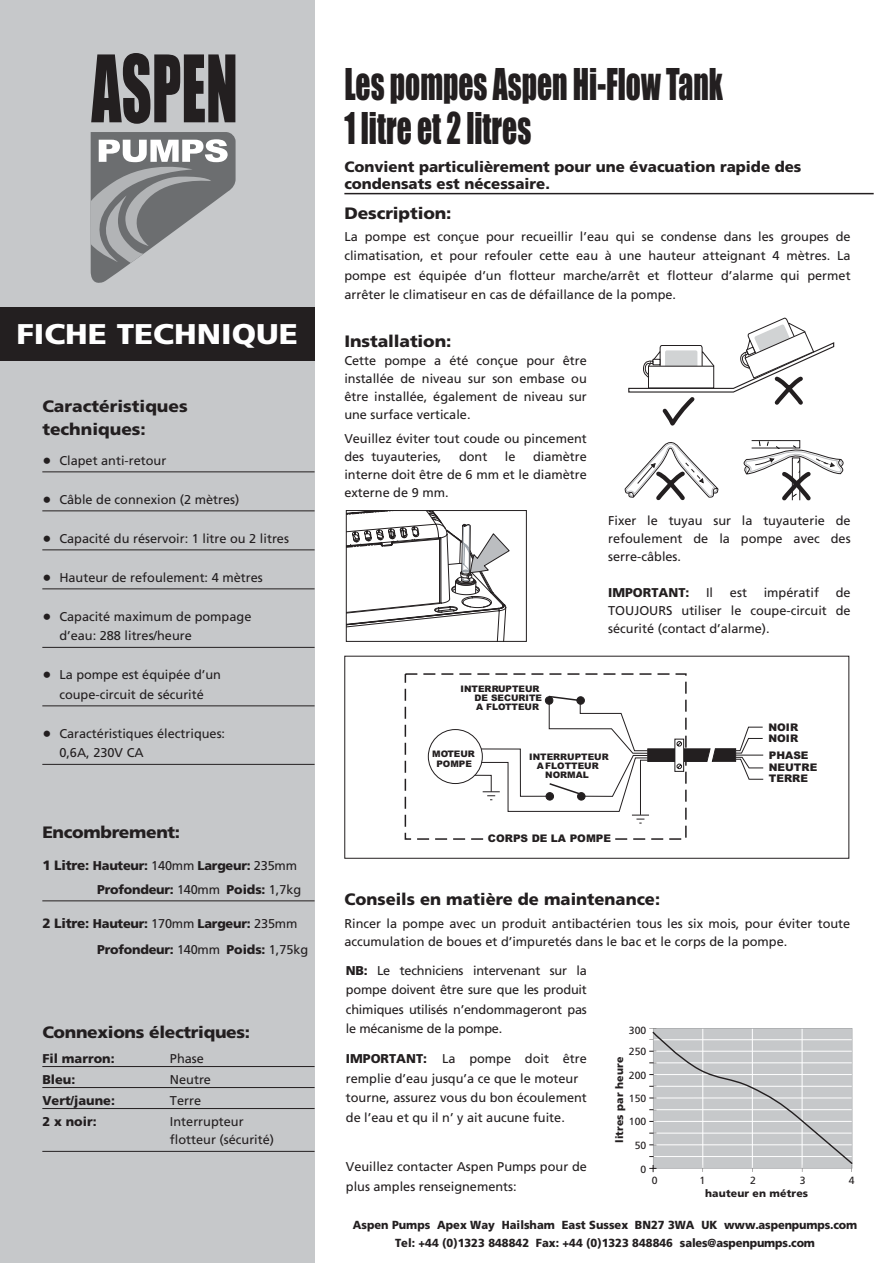
<style>
.page{position:relative;width:893px;height:1263px;background:#fff}
.page>*{position:absolute;margin:0;border:0;box-sizing:border-box;transform-origin:0 0}
.t1{font:40.5px/43.5px "Impact";color:#231f20;scale:.73 1}
.t2{font:900 28.5px "Frutiger";color:#fff;scale:1.1 1}
.t3{font:900 16.5px/22.5px "Frutiger";letter-spacing:-.005em;color:#231f20;scale:1.05 1}
.t4{font:900 16.5px "Frutiger";letter-spacing:-.005em;color:#231f20}
.t5{font:900 15px/16.5px "Frutiger";color:#231f20}
.t6{font:12.75px/19.5px "Frutiger";color:#231f20}
.t7{font:900 12.75px/24px "Frutiger";letter-spacing:-.02em;color:#231f20}
.t8{font:900 12.75px "Frutiger";color:#231f20}
.t9{font:900 11.7px/18px "Frutiger";color:#231f20;text-align:center;scale:.95 1}
.t10{font:900 10.5px/11.2px "Arial";color:#231f20}
.t11{font:900 10.5px "Frutiger";letter-spacing:.01em;color:#231f20}
.t12{font:10.35px/21.9px "Frutiger";color:#231f20}
.t13{font:900 9px/9px "Arial";color:#231f20;text-align:center}
.s1{font-weight:900;font-size:18px}
.s2{font-size:13.5px}
.s3{font-weight:400}
.s4{font-weight:900}
</style>
<div class="page">
<hr style="left:344px;top:193px;width:529px;height:1px;background:#231f20">
<div style="left:404px;top:673px;width:282px;height:167px;border:2px dashed #231f20"></div>
<div style="left:428px;top:729px;width:54px;height:55px;border:1px solid #231f20;border-radius:50%"></div>
<svg style="left:463px;top:695px;width:301px;height:129px"></svg>
<div style="left:490px;top:833px;width:120px;height:13px;background:#fff"></div>
<div style="left:344px;top:656px;width:505px;height:203px;border:1px solid #231f20"></div>
<div style="left:0;top:0;width:314px;height:1263px;background:#c6c8ca"></div>
<svg style="left:91px;top:53px;width:144px;height:71px"></svg>
<svg style="left:90px;top:132px;width:145px;height:151px"></svg>
<div style="left:0;top:308px;width:314px;height:53px;background:#231f20"></div>
<hr style="left:42px;top:472px;width:272px;height:1px;background:#231f20">
<hr style="left:42px;top:511px;width:272px;height:1px;background:#231f20">
<hr style="left:42px;top:550px;width:272px;height:1px;background:#231f20">
<hr style="left:42px;top:589px;width:272px;height:1px;background:#231f20">
<hr style="left:42px;top:647px;width:272px;height:1px;background:#231f20">
<hr style="left:42px;top:706px;width:272px;height:1px;background:#231f20">
<hr style="left:42px;top:764px;width:272px;height:1px;background:#231f20">
<hr style="left:42px;top:901px;width:272px;height:1px;background:#231f20">
<hr style="left:42px;top:1066px;width:272px;height:1px;background:#231f20">
<hr style="left:42px;top:1087px;width:272px;height:1px;background:#231f20">
<hr style="left:42px;top:1108px;width:272px;height:1px;background:#231f20">
<hr style="left:42px;top:1151px;width:272px;height:1px;background:#231f20">
<svg style="left:628px;top:317px;width:207px;height:109px"></svg>
<div style="left:751px;top:440px;width:49px;height:8px;border:1px solid #231f20"></div>
<svg style="left:624px;top:442px;width:94px;height:59px"></svg>
<svg style="left:743px;top:441px;width:101px;height:60px"></svg>
<svg style="left:348px;top:512px;width:161px;height:128px"></svg>
<div style="left:346px;top:510px;width:180px;height:132px;border:1px solid #231f20"></div>
<svg style="left:649px;top:1028px;width:203px;height:144px;background:#caccce"></svg>
<h2 class="t2" style="left:16px;top:323px;width:257px">FICHE TECHNIQUE</h2>
<p class="t3" style="left:42px;top:396px;width:140px">Caractéristiques techniques:</p>
<p class="t6" style="left:42px;top:451px;width:125px"><span class="s1">•</span> Clapet anti-retour</p>
<p class="t6" style="left:42px;top:490px;width:198px"><span class="s1">•</span> Câble de connexion (2 mètres)</p>
<p class="t6" style="left:42px;top:529px;width:248px"><span class="s1">•</span> Capacité du réservoir: 1 litre ou 2 litres</p>
<p class="t6" style="left:42px;top:568px;width:222px"><span class="s1">•</span> Hauteur de refoulement: 4 mètres</p>
<p class="t6" style="left:59px;top:607px;width:193px;text-indent:-17px"><span class="s1">•</span> Capacité maximum de pompage d’eau: 288 litres/heure</p>
<p class="t6" style="left:42px;top:666px;width:180px;text-align:center"><span class="s1">•</span> La pompe est équipée d’un coupe-circuit de sécurité</p>
<p class="t6" style="left:59px;top:724px;width:167px;text-indent:-17px"><span class="s1">•</span> Caractéristiques électriques:<br>0,6A, 230V CA</p>
<p class="t3" style="left:42px;top:822px;width:133px">Encombrement:</p>
<p class="t7" style="left:97px;top:854px;width:205px;text-indent:-55px"><span class="s2">1 Litre:</span> Hauteur: <span class="s3">140mm</span> Largeur: <span class="s3">235mm<br></span>Profondeur: <span class="s3">140mm</span> Poids: <span class="s3">1,7kg</span></p>
<p class="t7" style="left:97px;top:912px;width:212px;line-height:25.5px;text-indent:-55px"><span class="s2">2 Litre:</span> Hauteur: <span class="s3">170mm</span> Largeur: <span class="s3">235mm<br></span>Profondeur: <span class="s3">140mm</span> Poids: <span class="s3">1,75kg</span></p>
<p class="t3" style="left:42px;top:1022px;width:199px">Connexions électriques:</p>
<p class="t8" style="left:42px;top:1054px;width:74px">Fil marron:</p>
<p class="t6" style="left:170px;top:1050px;width:36px">Phase</p>
<p class="t7" style="left:42px;top:1069px;width:34px">Bleu:</p>
<p class="t6" style="left:170px;top:1071px;width:43px">Neutre</p>
<p class="t8" style="left:42px;top:1096px;width:74px">Vert/jaune:</p>
<p class="t6" style="left:170px;top:1092px;width:33px">Terre</p>
<p class="t7" style="left:42px;top:1111px;width:56px">2 x noir:</p>
<p class="t6" style="left:170px;top:1114px;width:106px;line-height:18px">Interrupteur flotteur (sécurité)</p>
<h1 class="t1" style="left:344px;top:66px;width:520px">Les pompes Aspen Hi-Flow Tank<br>1 litre et 2 litres</h1>
<p class="t5" style="left:344px;top:160px;width:458px">Convient particulièrement pour une évacuation rapide des condensats est nécessaire.</p>
<p class="t3" style="left:344px;top:204px;width:104px">Description:</p>
<p class="t6" style="left:344px;top:228px;width:508px;text-align:justify">La pompe est conçue pour recueillir l’eau qui se condense dans les groupes de climatisation, et pour refouler cette eau à une hauteur atteignant 4 mètres. La pompe est équipée d’un flotteur marche/arrêt et flotteur d’alarme qui permet arrêter le climatiseur en cas de défaillance de la pompe.</p>
<p class="t3" style="left:344px;top:331px;width:103px">Installation:</p>
<p class="t6" style="left:344px;top:352px;width:244px;line-height:18px;text-align:justify">Cette pompe a été conçue pour être installée de niveau sur son embase ou être installée, également de niveau sur une surface verticale.</p>
<p class="t6" style="left:344px;top:430px;width:244px;line-height:18px">Veuillez éviter tout coude ou pincement des tuyauteries,</p>
<p class="t6" style="left:344px;top:448px;width:244px;line-height:18px;text-align:justify;text-indent:189px">diamètre interne doit être de 6 mm et le diamètre externe de 9 mm.</p>
<p class="t6" style="left:459px;top:447px;width:30px">dont</p>
<p class="t6" style="left:505px;top:447px;width:12px">le</p>
<p class="t13" style="left:474px;top:685px;width:69px;text-align:left;text-indent:-14px">INTERRUPTEUR<br>DE SECURITE<br>A FLOTTEUR</p>
<p class="t6" style="left:608px;top:513px;width:244px;line-height:18px;text-align:justify">Fixer le tuyau sur la tuyauterie de refoulement de la pompe avec des serre-câbles.</p>
<p class="t8" style="left:608px;top:587px;width:83px">IMPORTANT:</p>
<p class="t6" style="left:706px;top:584px;width:9px">Il</p>
<p class="t6" style="left:730px;top:584px;width:19px">est</p>
<p class="t6" style="left:763px;top:584px;width:57px">impératif</p>
<p class="t6" style="left:608px;top:585px;width:244px;line-height:18px;text-align:justify;text-indent:227px">de TOUJOURS utiliser le coupe-circuit de sécurité (contact d’alarme).</p>
<p class="t10" style="left:768px;top:723px;width:32px">NOIR<br>NOIR</p>
<p class="t13" style="left:432px;top:750px;width:44px;line-height:9.8px">MOTEUR<br>POMPE</p>
<p class="t13" style="left:529px;top:753px;width:81px">INTERRUPTEUR<br>A FLOTTEUR<br>NORMAL</p>
<p class="t10" style="left:488px;top:834px;width:125px">CORPS DE LA POMPE</p>
<p class="t10" style="left:768px;top:751px;width:41px">PHASE</p>
<p class="t10" style="left:768px;top:774px;width:41px">TERRE</p>
<p class="t10" style="left:768px;top:762px;width:50px">NEUTRE</p>
<p class="t4" style="left:344px;top:893px;width:317px">Conseils en matière de maintenance:</p>
<p class="t6" style="left:344px;top:915px;width:507px;line-height:18px">Rincer la pompe avec un produit antibactérien tous les six mois, pour éviter toute accumulation de boues et d’impuretés dans le bac et le corps de la pompe.</p>
<p class="t6" style="left:346px;top:962px;width:242px;text-align:justify"><span class="s4">NB:</span> Le techniciens intervenant sur la pompe doivent être sure que les produit chimiques utilisés n’endommageront pas le mécanisme de la pompe.</p>
<p class="t6" style="left:346px;top:1050px;width:242px"><span class="s4">IMPORTANT:</span> La pompe doit être remplie d’eau jusqu’a ce que le moteur tourne, assurez vous du bon écoulement de l’eau et qu il n’ y ait aucune fuite.</p>
<p class="t6" style="left:346px;top:1158px;width:242px">Veuillez contacter Aspen Pumps pour de plus amples renseignements:</p>
<p class="t12" style="left:629px;top:1020px;width:19px">300<br>250</p>
<p class="t12" style="left:629px;top:1065px;width:19px">200</p>
<p class="t12" style="left:629px;top:1088px;width:19px">150</p>
<p class="t12" style="left:629px;top:1111px;width:19px">100</p>
<p class="t12" style="left:634px;top:1135px;width:13px">50</p>
<p class="t12" style="left:640px;top:1159px;width:7px">0</p>
<p class="t11" style="left:615px;top:1143px;width:87px;rotate:-90deg">litres par heure</p>
<p class="t12" style="left:651px;top:1171px;width:7px">0</p>
<p class="t12" style="left:699px;top:1171px;width:7px">1</p>
<p class="t12" style="left:750px;top:1171px;width:7px">2</p>
<p class="t12" style="left:799px;top:1171px;width:7px">3</p>
<p class="t12" style="left:848px;top:1171px;width:7px">4</p>
<p class="t11" style="left:705px;top:1189px;width:104px">hauteur en métres</p>
<p class="t9" style="left:353px;top:1217px;width:532px">Aspen Pumps Apex Way Hailsham East Sussex BN27 3WA UK www.aspenpumps.com<br>Tel: +44 (0)1323 848842 Fax: +44 (0)1323 848846 sales@aspenpumps.com</p>
</div>
